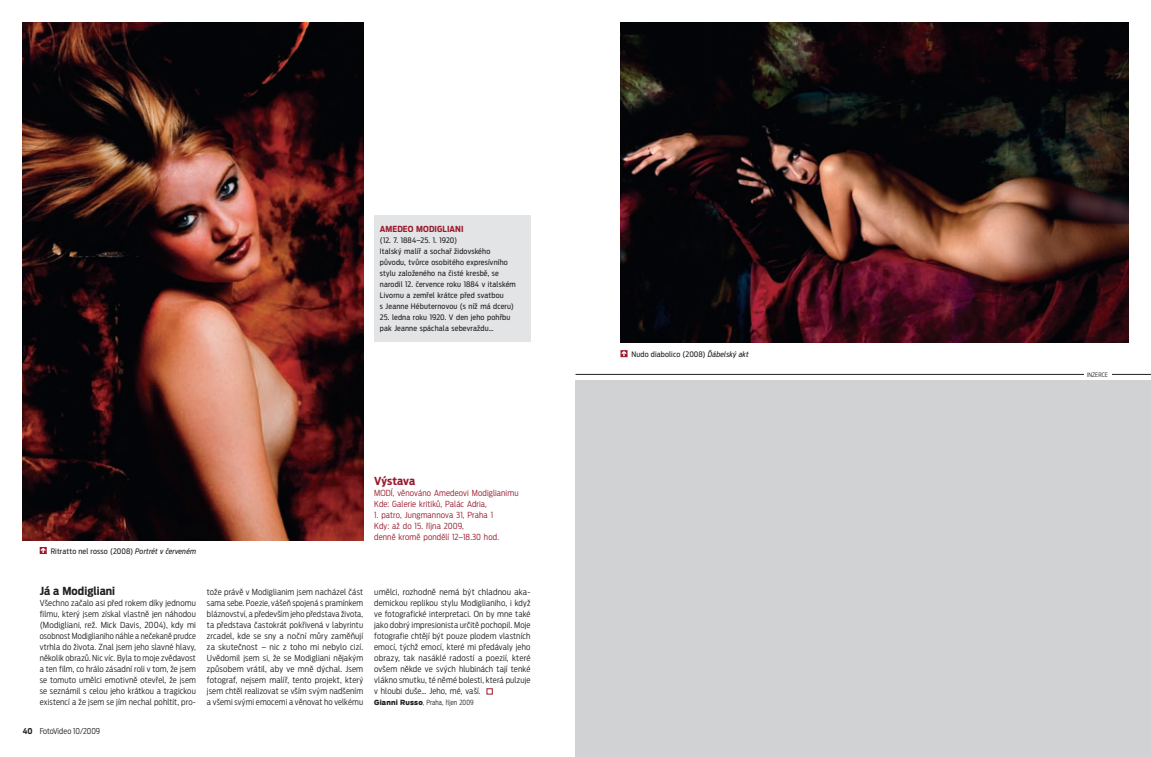
<style>
.page{position:relative;width:1151px;height:757px;background:#fff}
.page>*{position:absolute;margin:0;border:0;box-sizing:border-box;transform-origin:0 0}
.t1{font:700 condensed 11px "Antenna OT";color:#231f20}
.t2{font:700 condensed 11px "Antenna OT";letter-spacing:.005em;color:#9a1a2d}
.t3{font:300 condensed 8.3px/11px "Antenna OT";letter-spacing:.015em;color:#231f20;text-align:justify}
.t4{font:300 condensed 8.3px/11px "Antenna OT";letter-spacing:.015em;color:#231f20;text-align:justify;scale:1.06 1}
.t5{font:300 condensed 8.3px/11px "Antenna OT";letter-spacing:.015em;color:#9a1a2d}
.t6{font:700 condensed 8.3px "Antenna OT";color:#9a1a2d}
.t7{font:300 condensed 8px "Antenna OT";letter-spacing:-.015em;color:#231f20}
.t8{font:condensed 7.5px/11px "Antenna OT";letter-spacing:.02em;color:#231f20}
.t9{font:300 condensed 7px "Antenna OT";letter-spacing:.015em;color:#231f20;scale:.94 1}
.t10{font:300 condensed 6px "Antenna OT";color:#231f20}
.s1{font-family:"Antenna OT Condensed Regular Itali";font-stretch:normal}
.s2{font-weight:900;font-stretch:normal}
.s3{font-weight:700}
</style>
<div class="page">
<div style="left:374px;top:215px;width:156px;height:127px;background:#e3e4e5"></div>
<img style="left:620px;top:23px;width:508px;height:319px">
<hr style="left:575px;top:374px;width:576px;height:1px;background:#231f20">
<div style="left:1084px;top:371px;width:27px;height:6px;background:#fff"></div>
<div style="left:575px;top:381px;width:576px;height:376px;background:#d1d2d4"></div>
<img style="left:23px;top:23px;width:340px;height:517px">
<div style="left:486px;top:688px;width:7px;height:6px;border:1px solid #9a1a2d"></div>
<svg style="left:620px;top:350px;width:7px;height:7px"></svg>
<svg style="left:40px;top:547px;width:7px;height:7px"></svg>
<p class="t6" style="left:380px;top:223px;width:13px">Amedeo</p>
<p class="t6" style="left:416px;top:223px;width:13px">Modigliani</p>
<p class="t8" style="left:380px;top:235px;width:137px">(12. 7. 1884–25. 1. 1920)<br>Italský malíř a sochař židovského původu, tvůrce osobitého expresívního stylu založeného na čisté kresbě, se narodil 12. července roku 1884 v italském Livornu a zemřel krátce před svatbou<br>s Jeanne Hébuternovou (s níž má dceru)</p>
<p class="t8" style="left:380px;top:312px;width:132px">25. ledna roku 1920. V den jeho pohřbu pak Jeanne spáchala sebevraždu…</p>
<p class="t8" style="left:51px;top:545px;width:147px">Ritratto nel rosso (2008) <span class="s1">Portrét v červeném</span></p>
<h1 class="t2" style="left:374px;top:474px;width:43px">Výstava</h1>
<p class="t5" style="left:374px;top:487px;width:146px">MODÍ, věnováno Amedeovi Modiglianimu<br>Kde: Galerie kritiků, Palác Adria,</p>
<p class="t5" style="left:374px;top:509px;width:126px">1. patro, Jungmannova 31, Praha 1<br>Kdy: až do 15. října 2009,<br>denně kromě pondělí 12–18.30 hod.</p>
<h1 class="t1" style="left:40px;top:584px;width:77px">Já a Modigliani</h1>
<p class="t3" style="left:40px;top:597px;width:158px">Všechno začalo asi před rokem díky jednomu filmu, který jsem získal vlastně jen náhodou (Modigliani, rež. Mick Davis, 2004), kdy mi osobnost Modiglianiho náhle a nečekaně prudce vtrhla do života. Znal jsem jeho slavné hlavy, několik obrazů. Nic víc. Byla to moje zvědavost a ten film, co hrálo zásadní roli v tom, že jsem se tomuto umělci emotivně otevřel, že jsem se seznámil s celou jeho krátkou a tragickou existencí a že jsem se jím nechal pohltit, pro-</p>
<p class="t3" style="left:207px;top:586px;width:158px">tože právě v Modiglianim jsem nacházel část sama sebe. Poezie, vášeň spojená s pramínkem bláznovství, a především jeho představa života, ta představa častokrát pokřivená v labyrintu zrcadel, kde se sny a noční můry zaměňují za skutečnost – nic z toho mi nebylo cizí.<br>Uvědomil jsem si, že se Modigliani nějakým způsobem vrátil, aby ve mně dýchal. Jsem fotograf, nejsem malíř, tento projekt, který jsem chtěl realizovat se vším svým nadšením a všemi svými emocemi a věnovat ho velkému</p>
<p class="t4" style="left:374px;top:586px;width:149px">umělci, rozhodně nemá být chladnou aka&shy;demickou replikou stylu Modiglianiho, i když ve fotografické interpretaci. On by mne také jako dobrý impresionista určitě pochopil. Moje fotografie chtějí být pouze plodem vlastních emocí, týchž emocí, které mi předávaly jeho obrazy, tak nasáklé radostí a poezií, které ovšem někde ve svých hlubinách tají tenké vlákno smutku, té němé bolesti, která pulzuje v hloubi duše… Jeho, mé, vaší.</p>
<p class="t9" style="left:374px;top:698px;width:107px"><span class="s2">Gianni Russo</span>, Praha, říjen 2009</p>
<p class="t7" style="left:23px;top:725px;width:79px"><span class="s3">40</span> FotoVideo 10/2009</p>
<p class="t8" style="left:631px;top:348px;width:119px">Nudo diabolico (2008) <span class="s1">Ďábelský akt</span></p>
<p class="t10" style="left:1087px;top:371px;width:22px">inzerce</p>
</div>
